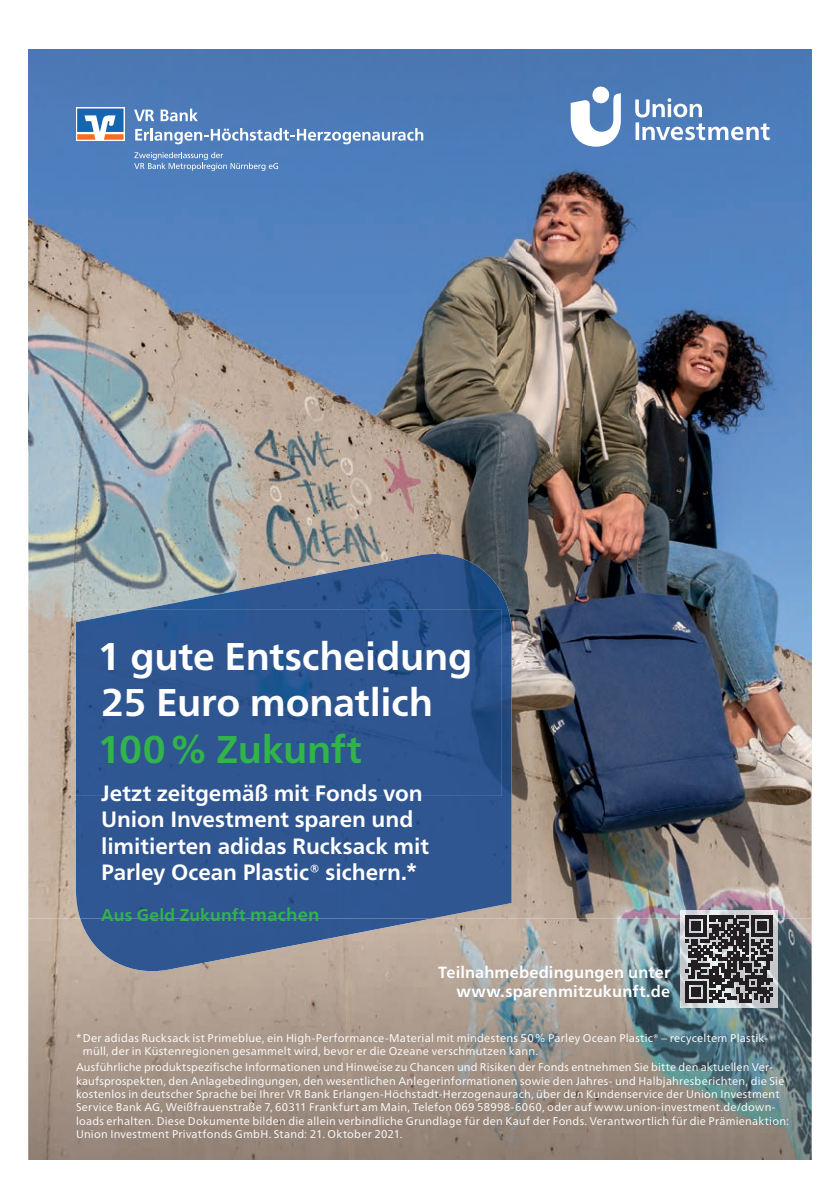
<style>
.page{position:relative;width:840px;height:1191px;background:#fff}
.page>*{position:absolute;margin:0;border:0;box-sizing:border-box;transform-origin:0 0}
.t1{font:38.6px/46.4px "Frutiger Neuefuer UI Bold";letter-spacing:-.005em;color:#fff}
.t2{font:38.6px "Frutiger Neuefuer UI Bold";letter-spacing:-.01em;color:#31b44a}
.t3{font:22.2px/26.6px "Frutiger Neuefuer UI Bold";color:#fff}
.t4{font:17px "Frutiger Neuefuer UI Bold";letter-spacing:.01em;color:#31b44a}
.t5{font:16.2px/19.4px "Frutiger Neuefuer UI Bold";letter-spacing:.01em;color:#fff;text-align:right}
.t6{font:11.2px/13.4px "Frutiger Neuefuer UI Book";letter-spacing:.02em;color:#fff}
.s1{font-size:18px}
</style>
<div class="page">
<img style="left:28px;top:49px;width:498px;height:401px">
<img style="left:526px;top:49px;width:285px;height:869px">
<img style="left:28px;top:450px;width:284px;height:201px">
<img style="left:312px;top:450px;width:215px;height:134px">
<img style="left:511px;top:584px;width:16px;height:334px">
<img style="left:28px;top:651px;width:48px;height:267px">
<img style="left:28px;top:918px;width:783px;height:242px">
<svg style="left:570px;top:87px;width:199px;height:60px"></svg>
<img style="left:680px;top:910px;width:96px;height:8px">
<img style="left:680px;top:918px;width:96px;height:89px">
<svg style="left:685px;top:915px;width:87px;height:87px;background:#5c5b5d"></svg>
<img style="left:76px;top:554px;width:435px;height:364px">
<img style="left:80px;top:918px;width:350px;height:53px">
<img style="left:71px;top:610px;width:5px;height:186px">
<img style="left:76px;top:610px;width:425px;height:186px">
<svg style="left:134px;top:152px;width:144px;height:19px;background:#6a92c7"></svg>
<svg style="left:76px;top:107px;width:49px;height:34px"></svg>
<svg style="left:77px;top:108px;width:46px;height:32px"></svg>
<svg style="left:134px;top:110px;width:20px;height:11px"></svg>
<svg style="left:160px;top:109px;width:38px;height:12px"></svg>
<svg style="left:135px;top:128px;width:288px;height:16px"></svg>
<h1 class="t1" style="left:98px;top:633px;width:376px">1 gute Entscheidung<br>25 Euro monatlich</h1>
<h1 class="t2" style="left:98px;top:726px;width:265px">100% Zukunft</h1>
<h2 class="t3" style="left:101px;top:779px;width:329px">Jetzt zeitgemäß mit Fonds von<br>Union Investment sparen und limitierten adidas Rucksack mit<br>Parley Ocean Plastic® sichern.*</h2>
<h3 class="t4" style="left:101px;top:905px;width:220px">Aus Geld Zukunft <span class="s1">machen</span></h3>
<h3 class="t5" style="left:438px;top:962px;width:234px">Teilnahmebedingungen unter www.sparenmitzukunft.de</h3>
<p class="t6" style="left:83px;top:1031px;width:686px;text-indent:-7px">* Der adidas Rucksack ist Primeblue, ein High-Performance-Material mit mindestens 50% Parley Ocean Plastic® – recyceltem Plastik&shy;müll, der in Küstenregionen gesammelt wird, bevor er die Ozeane verschmutzen kann.</p>
<p class="t6" style="left:76px;top:1060px;width:714px">Ausführliche produktspezifische Informationen und Hinweise zu Chancen und Risiken der Fonds entnehmen Sie bitte den aktuellen Ver&shy;kaufsprospekten, den Anlagebedingungen, den wesentlichen Anlegerinformationen sowie den Jahres- und Halbjahresberichten, die Sie kostenlos in deutscher Sprache bei Ihrer VR Bank Erlangen-Höchstadt-Herzogenaurach, über den Kundenservice der Union Investment Service Bank AG, Weißfrauenstraße 7, 60311 Frankfurt am Main, Telefon 069 58998-6060, oder auf www.union-investment.de/down&shy;loads erhalten. Diese Dokumente bilden die allein verbindliche Grundlage für den Kauf der Fonds. Verantwortlich für die Prämienaktion:<br>Union Investment Privatfonds GmbH. Stand: 21. Oktober 2021.</p>
</div>
